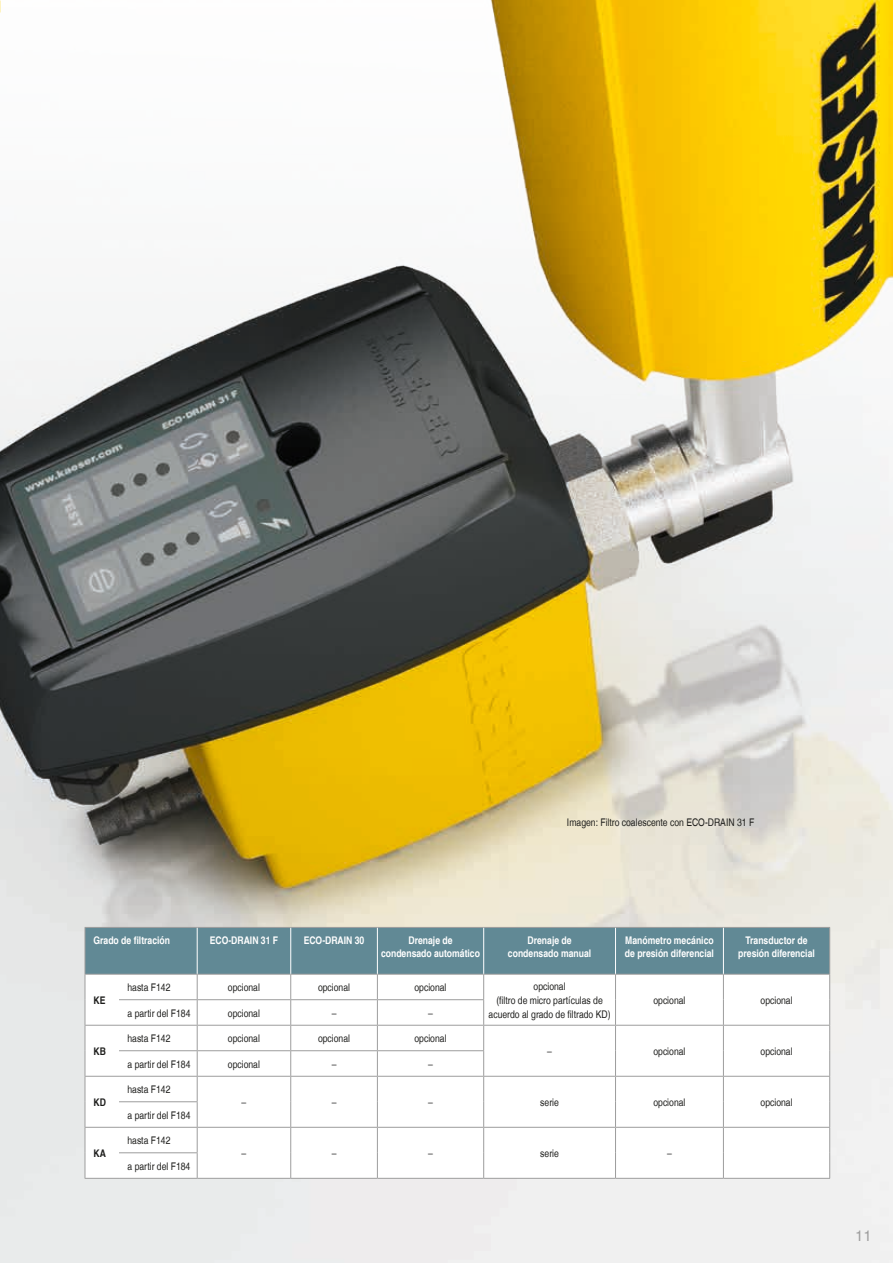
<style>
.page{position:relative;width:893px;height:1263px;background:#fff}
.page>*{position:absolute;margin:0;border:0;box-sizing:border-box;transform-origin:0 0}
.t1{font:15px "Nimbus San L";color:#9d9d9d}
.t2{font:10.5px/14.2px "Nimbus San L Reg Con";color:#1d1d1b;text-align:center}
.t3{font:10.5px/12.8px "Nimbus San L Bol Con";color:#fff;text-align:center}
.t4{font:10.5px "Nimbus San L Bol Con";color:#1d1d1b}
</style>
<div class="page">
<img style="left:0;top:0;width:893px;height:1263px">
<hr style="left:85px;top:1178px;width:34px;height:1px;background:#9d9d9d">
<hr style="left:197px;top:1178px;width:94px;height:1px;background:#9d9d9d">
<hr style="left:291px;top:1178px;width:86px;height:1px;background:#9d9d9d">
<hr style="left:377px;top:1178px;width:107px;height:1px;background:#9d9d9d">
<hr style="left:484px;top:1178px;width:131px;height:1px;background:#9d9d9d">
<hr style="left:615px;top:1178px;width:108px;height:1px;background:#9d9d9d">
<hr style="left:723px;top:1178px;width:107px;height:1px;background:#9d9d9d">
<svg style="left:85px;top:927px;width:745px;height:251px"></svg>
<hr style="left:119px;top:1178px;width:78px;height:1px;background:#9d9d9d">
<hr style="left:197px;top:928px;width:1px;height:46px;background:#fff">
<hr style="left:290px;top:928px;width:1px;height:46px;background:#fff">
<hr style="left:377px;top:928px;width:1px;height:46px;background:#fff">
<hr style="left:483px;top:928px;width:1px;height:46px;background:#fff">
<hr style="left:615px;top:928px;width:1px;height:46px;background:#fff">
<hr style="left:723px;top:928px;width:1px;height:46px;background:#fff">
<p class="t2" style="left:567px;top:816px;width:189px">Imagen: Filtro coalescente con ECO-DRAIN 31 F</p>
<p class="t3" style="left:93px;top:934px;width:78px">Grado de filtración</p>
<p class="t3" style="left:210px;top:934px;width:70px">ECO-DRAIN 31 F</p>
<p class="t3" style="left:304px;top:934px;width:62px">ECO-DRAIN 30</p>
<p class="t3" style="left:381px;top:934px;width:100px">Drenaje de<br>condensado automático</p>
<p class="t3" style="left:508px;top:934px;width:85px">Drenaje de condensado manual</p>
<p class="t3" style="left:625px;top:934px;width:91px;text-align:left">Manómetro mecánico de presión diferencial</p>
<p class="t3" style="left:738px;top:934px;width:78px">Transductor de presión diferencial</p>
<p class="t4" style="left:93px;top:993px;width:13px">KE</p>
<p class="t2" style="left:128px;top:980px;width:45px">hasta F142</p>
<p class="t2" style="left:228px;top:980px;width:34px">opcional</p>
<p class="t2" style="left:318px;top:980px;width:34px">opcional</p>
<p class="t2" style="left:414px;top:980px;width:34px">opcional</p>
<p class="t2" style="left:489px;top:979px;width:123px">opcional<br>(filtro de micro partículas de acuerdo al grado de filtrado KD)</p>
<p class="t2" style="left:653px;top:993px;width:34px">opcional</p>
<p class="t2" style="left:760px;top:993px;width:34px">opcional</p>
<p class="t2" style="left:128px;top:1006px;width:64px">a partir del F184</p>
<p class="t2" style="left:228px;top:1006px;width:34px">opcional</p>
<p class="t2" style="left:332px;top:1006px;width:6px">–</p>
<p class="t2" style="left:428px;top:1006px;width:6px">–</p>
<p class="t2" style="left:128px;top:1031px;width:45px">hasta F142</p>
<p class="t2" style="left:228px;top:1031px;width:34px">opcional</p>
<p class="t2" style="left:318px;top:1031px;width:34px">opcional</p>
<p class="t2" style="left:414px;top:1031px;width:34px">opcional</p>
<p class="t4" style="left:93px;top:1044px;width:14px">KB</p>
<p class="t2" style="left:547px;top:1044px;width:6px">–</p>
<p class="t2" style="left:653px;top:1044px;width:34px">opcional</p>
<p class="t2" style="left:760px;top:1044px;width:34px">opcional</p>
<p class="t2" style="left:128px;top:1057px;width:64px">a partir del F184</p>
<p class="t2" style="left:228px;top:1057px;width:34px">opcional</p>
<p class="t2" style="left:332px;top:1057px;width:6px">–</p>
<p class="t2" style="left:428px;top:1057px;width:6px">–</p>
<p class="t2" style="left:128px;top:1082px;width:45px">hasta F142</p>
<p class="t4" style="left:93px;top:1096px;width:14px">KD</p>
<p class="t2" style="left:242px;top:1095px;width:6px">–</p>
<p class="t2" style="left:332px;top:1095px;width:6px">–</p>
<p class="t2" style="left:428px;top:1095px;width:6px">–</p>
<p class="t2" style="left:540px;top:1095px;width:20px">serie</p>
<p class="t2" style="left:653px;top:1095px;width:34px">opcional</p>
<p class="t2" style="left:760px;top:1095px;width:34px">opcional</p>
<p class="t2" style="left:128px;top:1108px;width:64px">a partir del F184</p>
<p class="t2" style="left:128px;top:1133px;width:45px">hasta F142</p>
<p class="t4" style="left:93px;top:1147px;width:14px">KA</p>
<p class="t2" style="left:242px;top:1146px;width:6px">–</p>
<p class="t2" style="left:332px;top:1146px;width:6px">–</p>
<p class="t2" style="left:428px;top:1146px;width:6px">–</p>
<p class="t2" style="left:540px;top:1146px;width:20px">serie</p>
<p class="t2" style="left:667px;top:1146px;width:6px">–</p>
<p class="t2" style="left:128px;top:1159px;width:64px">a partir del F184</p>
<h1 class="t1" style="left:855px;top:1226px;width:18px">11</h1>
</div>
